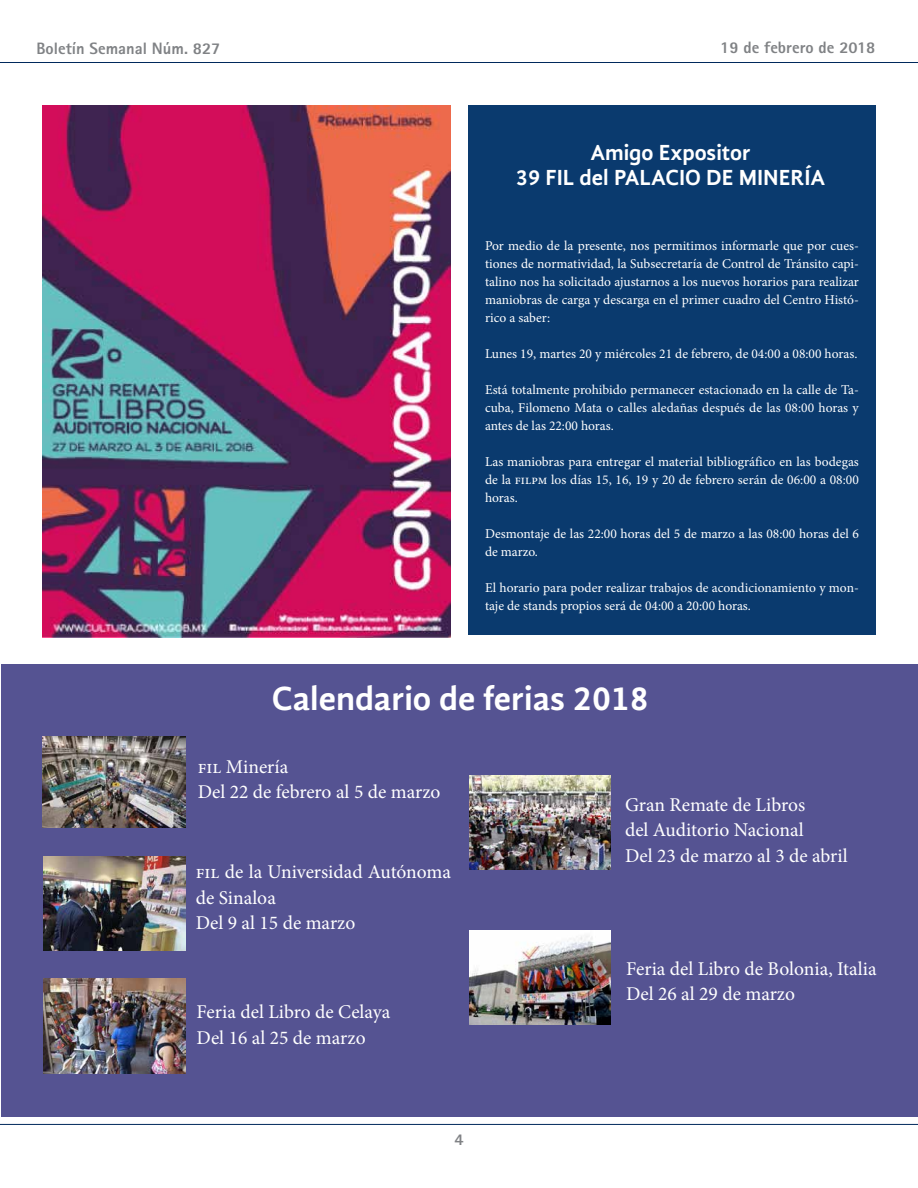
<style>
.page{position:relative;width:918px;height:1188px;background:#fff}
.page>*{position:absolute;margin:0;border:0;box-sizing:border-box;transform-origin:0 0}
.t1{font:700 34.5px "Gandhi Sans";color:#fff}
.t2{font:700 22.5px/25.5px "Gandhi Sans";color:#fff;text-align:center}
.t3{font:19.5px/25.5px "Minion Pro";color:#fff}
.t4{font:800 16.5px "Rotis Sans Serif";color:#808285}
.t5{font:13.5px/18px "Minion Pro";color:#fff;text-align:justify}
</style>
<div class="page">
<hr style="left:0;top:62px;width:918px;height:1px;background:#00295c">
<hr style="left:0;top:1124px;width:918px;height:1px;background:#00295c">
<div style="left:1px;top:664px;width:917px;height:453px;background:#555392"></div>
<img style="left:42px;top:736px;width:143px;height:91px">
<img style="left:44px;top:857px;width:141px;height:93px">
<img style="left:44px;top:979px;width:141px;height:94px">
<img style="left:469px;top:775px;width:142px;height:95px">
<img style="left:469px;top:931px;width:142px;height:94px">
<div style="left:468px;top:106px;width:407px;height:529px;background:#0a3a6e"></div>
<img style="left:43px;top:106px;width:407px;height:532px">
<p class="t4" style="left:36px;top:38px;width:185px">Boletín Semanal Núm. 827</p>
<p class="t4" style="left:720px;top:37px;width:157px">19 de febrero de 2018</p>
<h2 class="t2" style="left:516px;top:139px;width:311px">Amigo Expositor<br>39 FIL del PALACIO DE MINERÍA</h2>
<p class="t5" style="left:485px;top:237px;width:375px">Por medio de la presente, nos permitimos informarle que por cues&shy;tiones de normatividad, la Subsecretaría de Control de Tránsito capi&shy;talino nos ha solicitado ajustarnos a los nuevos horarios para realizar maniobras de carga y descarga en el primer cuadro del Centro Histó&shy;rico a saber:</p>
<p class="t5" style="left:485px;top:345px;width:374px">Lunes 19, martes 20 y miércoles 21 de febrero, de 04:00 a 08:00 horas.</p>
<p class="t5" style="left:485px;top:381px;width:376px">Está totalmente prohibido permanecer estacionado en la calle de Ta&shy;cuba, Filomeno Mata o calles aledañas después de las 08:00 horas y antes de las 22:00 horas.</p>
<p class="t5" style="left:485px;top:453px;width:375px">Las maniobras para entregar el material bibliográfico en las bodegas de la filpm los días 15, 16, 19 y 20 de febrero serán de 06:00 a 08:00 horas.</p>
<p class="t5" style="left:485px;top:525px;width:375px">Desmontaje de las 22:00 horas del 5 de marzo a las 08:00 horas del 6 de marzo.</p>
<p class="t5" style="left:485px;top:579px;width:375px">El horario para poder realizar trabajos de acondicionamiento y mon&shy;taje de stands propios será de 04:00 a 20:00 horas.</p>
<h1 class="t1" style="left:272px;top:679px;width:379px">Calendario de ferias 2018</h1>
<h3 class="t3" style="left:198px;top:754px;width:244px">fil Minería<br>Del 22 de febrero al 5 de marzo</h3>
<h3 class="t3" style="left:196px;top:860px;width:257px">fil de la Universidad Autónoma de Sinaloa<br>Del 9 al 15 de marzo</h3>
<h3 class="t3" style="left:197px;top:999px;width:195px">Feria del Libro de Celaya<br>Del 16 al 25 de marzo</h3>
<p class="t4" style="left:455px;top:1129px;width:11px">4</p>
<h3 class="t3" style="left:625px;top:792px;width:224px">Gran Remate de Libros<br>del Auditorio Nacional<br>Del 23 de marzo al 3 de abril</h3>
<h3 class="t3" style="left:626px;top:956px;width:252px">Feria del Libro de Bolonia, Italia<br>Del 26 al 29 de marzo</h3>
</div>
